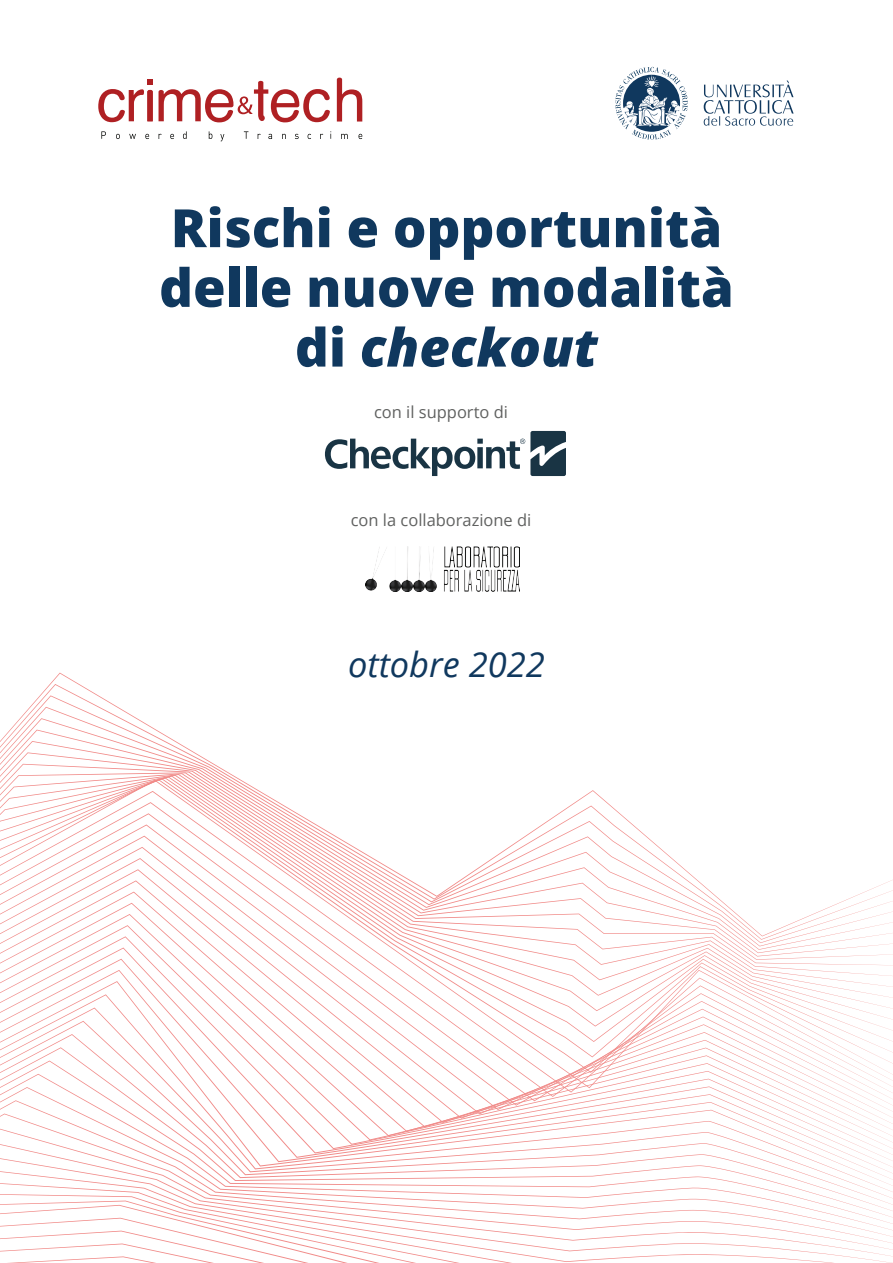
<style>
.page{position:relative;width:893px;height:1263px;background:#fff}
.page>*{position:absolute;margin:0;border:0;box-sizing:border-box;transform-origin:0 0}
.t1{font:800 52.8px/59.7px "Open Sans";color:#10385e;text-align:center}
.t2{font:italic 34.5px "Open Sans";color:#10385e}
.t3{font:16.5px "Open Sans";color:#606160}
.s1{font-style:italic}
</style>
<div class="page">
<svg style="left:0;top:780px;width:594px;height:11px"></svg>
<svg style="left:0;top:791px;width:607px;height:11px"></svg>
<svg style="left:0;top:802px;width:620px;height:11px"></svg>
<svg style="left:0;top:813px;width:632px;height:11px"></svg>
<svg style="left:0;top:824px;width:646px;height:12px"></svg>
<svg style="left:0;top:836px;width:659px;height:11px"></svg>
<svg style="left:0;top:847px;width:672px;height:11px"></svg>
<svg style="left:0;top:858px;width:685px;height:11px"></svg>
<svg style="left:0;top:869px;width:697px;height:11px"></svg>
<svg style="left:0;top:880px;width:893px;height:11px"></svg>
<svg style="left:0;top:891px;width:893px;height:12px"></svg>
<svg style="left:0;top:903px;width:893px;height:11px"></svg>
<svg style="left:0;top:914px;width:893px;height:11px"></svg>
<svg style="left:0;top:925px;width:893px;height:11px"></svg>
<svg style="left:0;top:936px;width:893px;height:11px"></svg>
<svg style="left:0;top:947px;width:893px;height:12px"></svg>
<svg style="left:0;top:959px;width:893px;height:11px"></svg>
<svg style="left:0;top:970px;width:892px;height:11px"></svg>
<svg style="left:0;top:981px;width:893px;height:13px"></svg>
<svg style="left:0;top:994px;width:893px;height:13px"></svg>
<svg style="left:0;top:1007px;width:893px;height:14px"></svg>
<svg style="left:0;top:1021px;width:893px;height:13px"></svg>
<svg style="left:0;top:1034px;width:893px;height:13px"></svg>
<svg style="left:0;top:1047px;width:893px;height:13px"></svg>
<svg style="left:0;top:1060px;width:893px;height:14px"></svg>
<svg style="left:0;top:1074px;width:893px;height:13px"></svg>
<svg style="left:0;top:1087px;width:893px;height:13px"></svg>
<svg style="left:0;top:1100px;width:893px;height:13px"></svg>
<svg style="left:0;top:1113px;width:893px;height:14px"></svg>
<svg style="left:0;top:1127px;width:893px;height:13px"></svg>
<svg style="left:0;top:1140px;width:893px;height:13px"></svg>
<svg style="left:0;top:1153px;width:893px;height:13px"></svg>
<svg style="left:0;top:1166px;width:893px;height:14px"></svg>
<svg style="left:0;top:1180px;width:893px;height:13px"></svg>
<svg style="left:0;top:1193px;width:893px;height:7px"></svg>
<svg style="left:0;top:1200px;width:893px;height:5px"></svg>
<svg style="left:0;top:1205px;width:893px;height:13px"></svg>
<svg style="left:0;top:1218px;width:893px;height:45px"></svg>
<img style="left:392px;top:555px;width:128px;height:37px">
<svg style="left:325px;top:431px;width:241px;height:45px"></svg>
<svg style="left:101px;top:131px;width:5px;height:8px"></svg>
<svg style="left:116px;top:134px;width:4px;height:5px"></svg>
<svg style="left:129px;top:134px;width:7px;height:5px"></svg>
<svg style="left:145px;top:134px;width:4px;height:5px"></svg>
<svg style="left:170px;top:134px;width:4px;height:5px"></svg>
<svg style="left:183px;top:131px;width:4px;height:8px"></svg>
<svg style="left:209px;top:131px;width:3px;height:8px"></svg>
<svg style="left:220px;top:134px;width:4px;height:7px"></svg>
<svg style="left:244px;top:131px;width:4px;height:8px"></svg>
<svg style="left:268px;top:134px;width:4px;height:5px"></svg>
<svg style="left:282px;top:134px;width:4px;height:5px"></svg>
<svg style="left:295px;top:134px;width:4px;height:5px"></svg>
<svg style="left:341px;top:134px;width:7px;height:5px"></svg>
<svg style="left:358px;top:134px;width:4px;height:5px"></svg>
<svg style="left:337px;top:78px;width:25px;height:44px"></svg>
<svg style="left:159px;top:81px;width:171px;height:41px"></svg>
<svg style="left:98px;top:79px;width:55px;height:43px"></svg>
<svg style="left:704px;top:81px;width:90px;height:45px"></svg>
<svg style="left:615px;top:67px;width:73px;height:73px"></svg>
<img style="left:365px;top:546px;width:154px;height:45px">
<p class="t1" style="left:159px;top:195px;width:576px">Rischi e opportunità delle nuove modalità di <span class="s1">checkout</span></p>
<p class="t3" style="left:374px;top:401px;width:135px">con il supporto di</p>
<p class="t3" style="left:351px;top:508px;width:182px">con la collaborazione di</p>
<p class="t2" style="left:348px;top:641px;width:198px">ottobre 2022</p>
</div>
